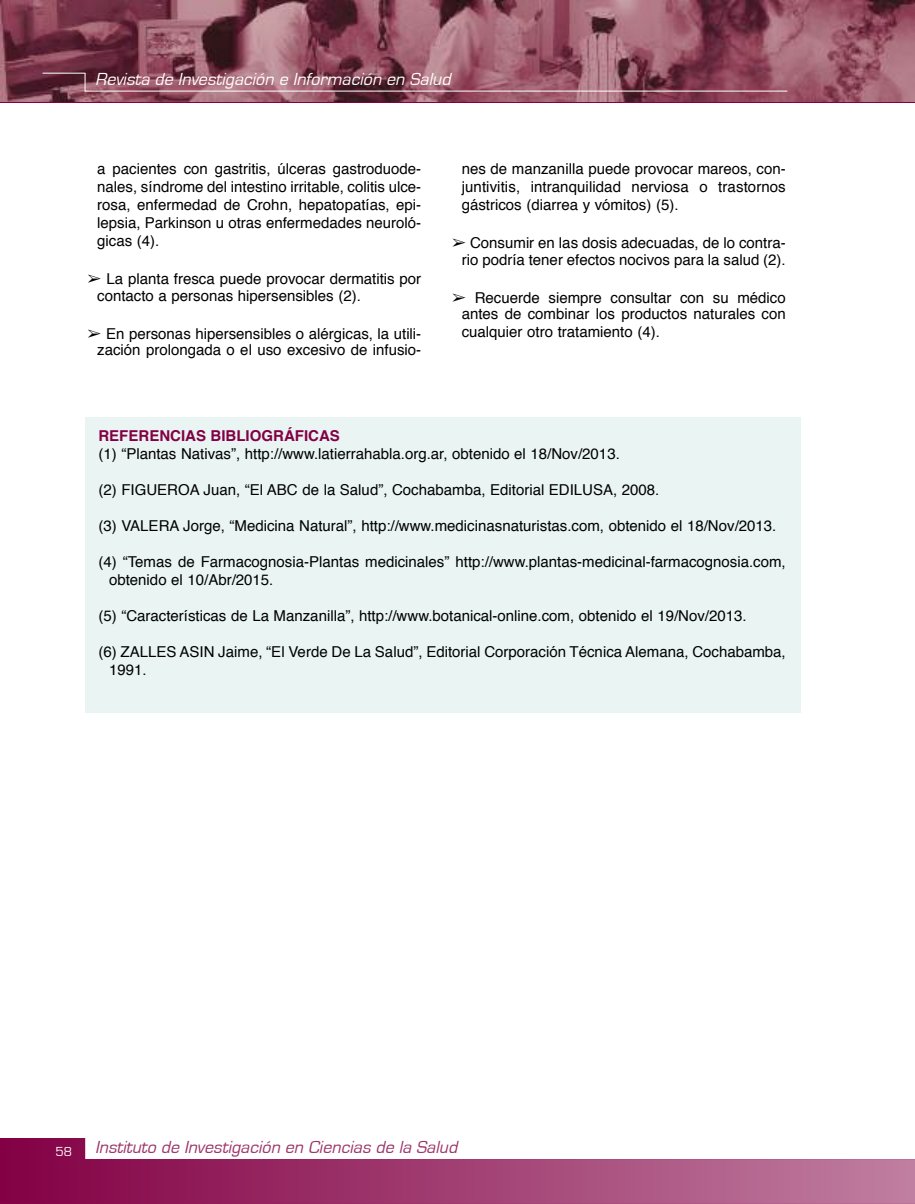
<style>
.page{position:relative;width:915px;height:1204px;background:#fff}
.page>*{position:absolute;margin:0;border:0;box-sizing:border-box;transform-origin:0 0}
.t1{font:italic 18px "Eurostile";color:#9b336a}
.t2{font:italic 18px "Eurostile";color:#fff}
.t3{font:15px/18px "Helvetica";color:#000;text-align:justify}
.t4{font:700 15px "Helvetica";color:#830044}
.t5{font:13.5px "Eurostile";color:#fff}
.s1{font-family:"MS Gothic"}
</style>
<div class="page">
<svg style="left:0;top:1138px;width:914px;height:65px"></svg>
<img style="left:0;top:0;width:914px;height:102px">
<hr style="left:85px;top:91px;width:702px;height:1px;background:#fff">
<hr style="left:43px;top:73px;width:42px;height:1px;background:#fff">
<svg style="left:85px;top:73px;width:1px;height:18px"></svg>
<div style="left:85px;top:417px;width:715px;height:295px;background:#e9f4f3"></div>
<p class="t2" style="left:95px;top:71px;width:360px">Revista de Investigación e Información en Salud</p>
<p class="t3" style="left:97px;top:161px;width:325px">a pacientes con gastritis, úlceras gastroduode&shy;nales, síndrome del intestino irritable, colitis ulce&shy;rosa, enfermedad de Crohn, hepatopatías, epi&shy;lepsia, Parkinson u otras enfermedades neuroló&shy;gicas (4).</p>
<p class="t3" style="left:97px;top:272px;width:325px;line-height:16.8px;text-indent:-11px"><span class="s1">➢</span> La planta fresca puede provocar dermatitis por contacto a personas hipersensibles (2).</p>
<p class="t3" style="left:87px;top:326px;width:336px;line-height:16.8px;text-align:right"><span class="s1">➢</span> En personas hipersensibles o alérgicas, la utili&shy;zación prolongada o el uso excesivo de infusio-</p>
<p class="t3" style="left:461px;top:161px;width:325px">nes de manzanilla puede provocar mareos, con&shy;juntivitis, intranquilidad nerviosa o trastornos gástricos (diarrea y vómitos) (5).</p>
<p class="t3" style="left:451px;top:236px;width:336px;line-height:16.8px;text-align:right"><span class="s1">➢</span> Consumir en las dosis adecuadas, de lo contra&shy;rio podría tener efectos nocivos para la salud (2).</p>
<p class="t3" style="left:461px;top:290px;width:325px;line-height:17.4px;text-indent:-11px"><span class="s1">➢</span> Recuerde siempre consultar con su médico antes de combinar los productos naturales con cualquier otro tratamiento (4).</p>
<p class="t4" style="left:98px;top:429px;width:243px">REFERENCIAS BIBLIOGRÁFICAS</p>
<p class="t3" style="left:98px;top:446px;width:522px">(1) “Plantas Nativas”, http://www.latierrahabla.org.ar, obtenido el 18/Nov/2013.</p>
<p class="t3" style="left:98px;top:482px;width:562px">(2) FIGUEROA Juan, “El ABC de la Salud”, Cochabamba, Editorial EDILUSA, 2008.</p>
<p class="t3" style="left:98px;top:518px;width:679px">(3) VALERA Jorge, “Medicina Natural”, http://www.medicinasnaturistas.com, obtenido el 18/Nov/2013.</p>
<p class="t3" style="left:109px;top:554px;width:678px;text-indent:-11px">(4) “Temas de Farmacognosia-Plantas medicinales” http://www.plantas-medicinal-farmacognosia.com, obtenido el 10/Abr/2015.</p>
<p class="t3" style="left:98px;top:608px;width:649px">(5) “Características de La Manzanilla”, http://www.botanical-online.com, obtenido el 19/Nov/2013.</p>
<p class="t3" style="left:109px;top:644px;width:678px;text-indent:-11px">(6) ZALLES ASIN Jaime, “El Verde De La Salud”, Editorial Corporación Técnica Alemana, Cochabamba,<br>1991.</p>
<p class="t5" style="left:55px;top:1145px;width:18px">58</p>
<p class="t1" style="left:95px;top:1138px;width:367px">Instituto de Investigación en Ciencias de la Salud</p>
</div>
